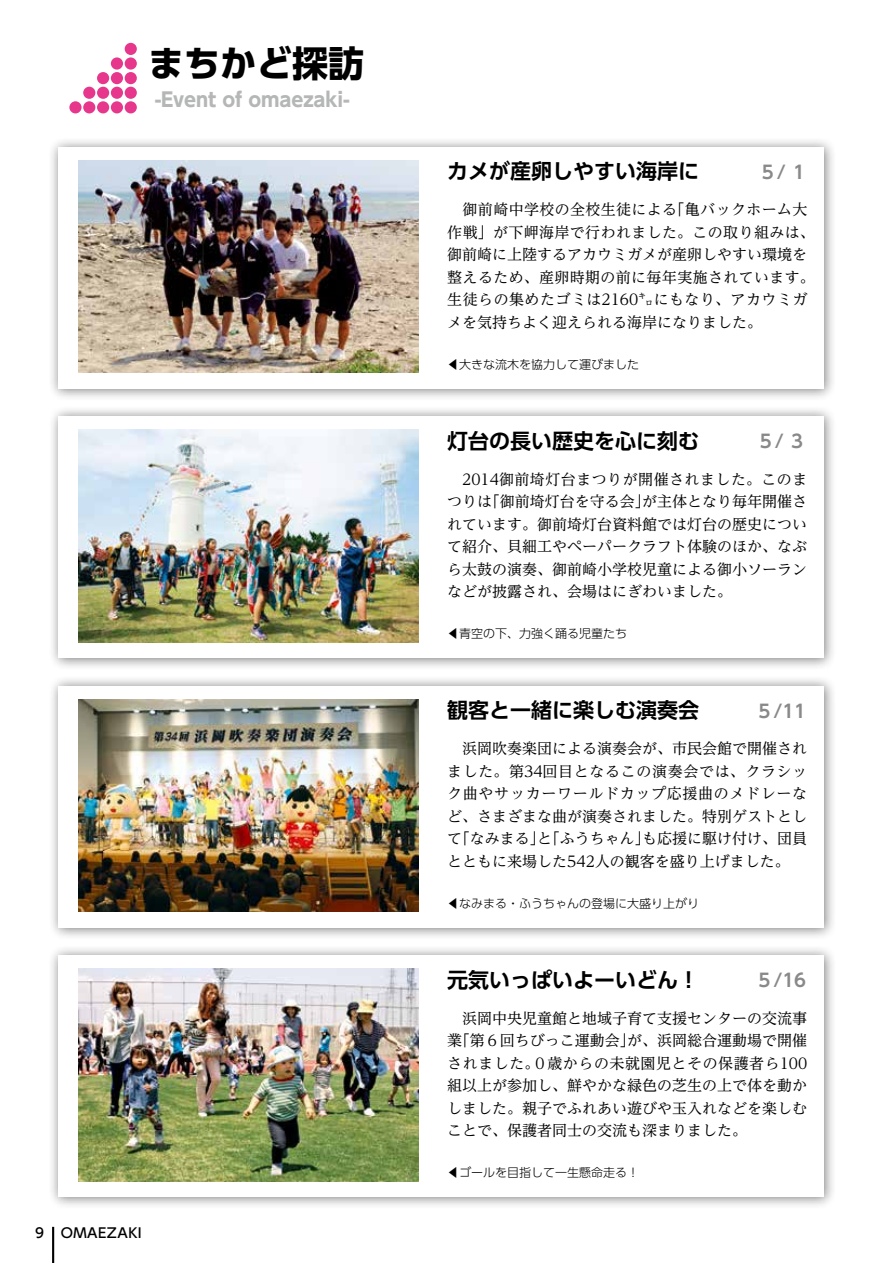
<style>
.page{position:relative;width:893px;height:1263px;background:#fff}
.page>*{position:absolute;margin:0;border:0;box-sizing:border-box;transform-origin:0 0}
.t1{font:700 36px "UD Shin Go Pro";color:#000}
.t2{font:700 21px "UD Shin Go Pro De";color:#000}
.t3{font:700 19.5px "UD Shin Go Pro";letter-spacing:-.005em;color:#b5b6b6}
.t4{font:700 18px "UD Shin Go Pro De";color:#898989}
.t5{font:15px/22.5px "UD Reimin Pro";color:#000;text-align:justify}
.t6{font:15px/22.5px "UD Reimin Pro";letter-spacing:.025em;color:#000}
.t7{font:500 13.5px "UD Shin Go Pro";letter-spacing:.035em;color:#000}
.t8{font:300 12px "UD Shin Go Pro";color:#000}
</style>
<div class="page">
<svg style="left:69px;top:57px;width:68px;height:56px"></svg>
<div style="left:125px;top:43px;width:12px;height:12px;background:#e7378d;border-radius:50%"></div>
<div style="left:48px;top:136px;width:788px;height:265px;background:#000;opacity:.5"></div>
<div style="left:58px;top:147px;width:766px;height:242px;background:#fff"></div>
<div style="left:48px;top:405px;width:789px;height:266px;background:#000;opacity:.5"></div>
<div style="left:58px;top:416px;width:766px;height:242px;background:#fff"></div>
<div style="left:48px;top:675px;width:788px;height:265px;background:#000;opacity:.5"></div>
<div style="left:58px;top:686px;width:766px;height:241px;background:#fff"></div>
<div style="left:48px;top:945px;width:788px;height:265px;background:#000;opacity:.5"></div>
<div style="left:58px;top:955px;width:766px;height:242px;background:#fff"></div>
<img style="left:79px;top:160px;width:340px;height:213px">
<img style="left:79px;top:430px;width:340px;height:212px">
<img style="left:79px;top:969px;width:340px;height:212px">
<img style="left:79px;top:699px;width:340px;height:213px">
<hr style="left:52px;top:1227px;width:2px;height:36px;background:#000">
<p class="t1" style="left:148px;top:34px;width:217px">まちかど探訪</p>
<p class="t3" style="left:155px;top:84px;width:197px">-Event of omaezaki-</p>
<p class="t7" style="left:35px;top:1221px;width:108px">9 OMAEZAKI</p>
<p class="t2" style="left:447px;top:154px;width:253px">カメが産卵しやすい海岸に</p>
<p class="t4" style="left:759px;top:157px;width:51px">５/ １</p>
<p class="t6" style="left:447px;top:198px;width:369px">　御前崎中学校の全校生徒による「亀バックホーム大作戦」が下岬海岸で行われました。この取り組みは、御前崎に上陸するアカウミガメが産卵しやすい環境を整えるため、産卵時期の前に毎年実施されています。生徒らの集めたゴミは2160㌔にもなり、アカウミガメを気持ちよく迎えられる海岸になりました。</p>
<p class="t8" style="left:447px;top:354px;width:193px">◀大きな流木を協力して運びました</p>
<p class="t2" style="left:447px;top:423px;width:253px">灯台の長い歴史を心に刻む</p>
<p class="t4" style="left:757px;top:426px;width:51px">５/ ３</p>
<p class="t5" style="left:447px;top:467px;width:362px">　2014御前埼灯台まつりが開催されました。このまつりは「御前埼灯台を守る会」が主体となり毎年開催されています。御前埼灯台資料館では灯台の歴史について紹介、貝細工やペーパークラフト体験のほか、なぶら太鼓の演奏、御前崎小学校児童による御小ソーランなどが披露され、会場はにぎわいました。</p>
<p class="t8" style="left:447px;top:624px;width:181px">◀青空の下、力強く踊る児童たち</p>
<p class="t2" style="left:447px;top:693px;width:253px">観客と一緒に楽しむ演奏会</p>
<p class="t4" style="left:755px;top:696px;width:52px">５/11</p>
<p class="t5" style="left:447px;top:737px;width:361px">　浜岡吹奏楽団による演奏会が、市民会館で開催されました。第34回目となるこの演奏会では、クラシック曲やサッカーワールドカップ応援曲のメドレーなど、さまざまな曲が演奏されました。特別ゲストとして「なみまる」と「ふうちゃん」も応援に駆け付け、団員とともに来場した542人の観客を盛り上げました。</p>
<p class="t8" style="left:447px;top:893px;width:253px">◀なみまる・ふうちゃんの登場に大盛り上がり</p>
<p class="t2" style="left:447px;top:962px;width:253px">元気いっぱいよーいどん！</p>
<p class="t4" style="left:755px;top:965px;width:52px">５/16</p>
<p class="t5" style="left:447px;top:1006px;width:362px">　浜岡中央児童館と地域子育て支援センターの交流事業「第６回ちびっこ運動会」が、浜岡総合運動場で開催されました。０歳からの未就園児とその保護者ら100組以上が参加し、鮮やかな緑色の芝生の上で体を動かしました。親子でふれあい遊びや玉入れなどを楽しむことで、保護者同士の交流も深まりました。</p>
<p class="t8" style="left:447px;top:1163px;width:193px">◀ゴールを目指して一生懸命走る！</p>
</div>
